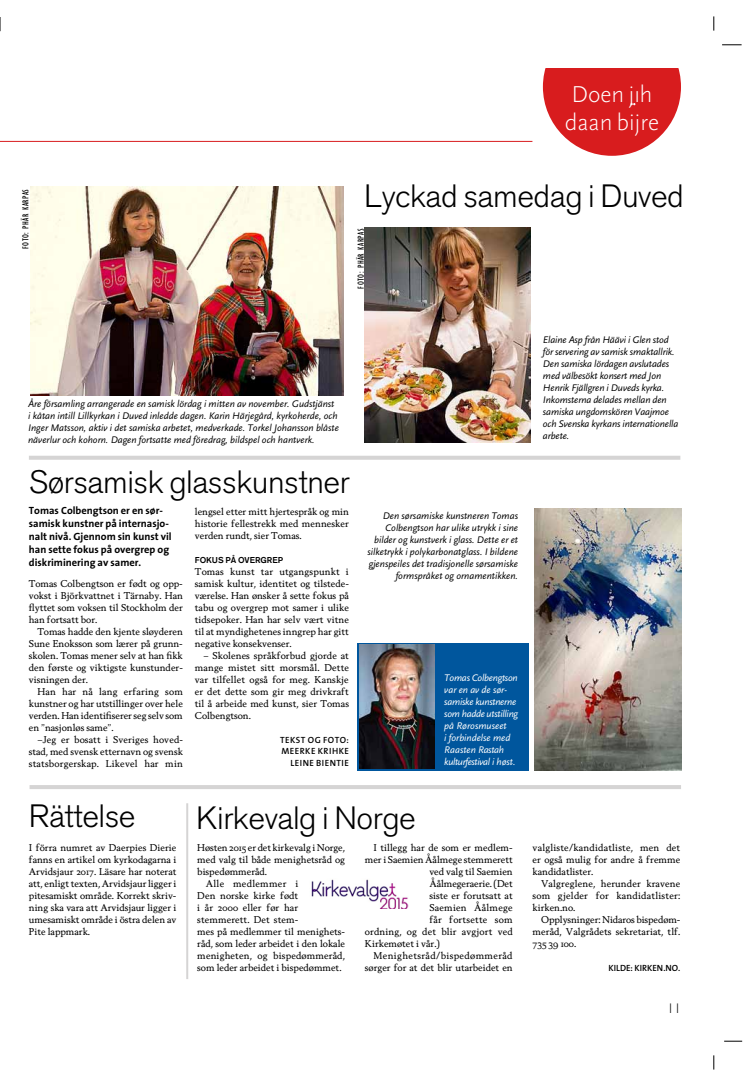
<style>
.page{position:relative;width:752px;height:1089px;background:#fff}
.page>*{position:absolute;margin:0;border:0;box-sizing:border-box;transform-origin:0 0}
.t1{font:300 32px "Akzidenz Grotesk BE";letter-spacing:-.015em;color:#000}
.t2{font:300 24px/28.8px "Scala Sans";color:#fff}
.t3{font:300 14px "Gill Sans Std";color:#000}
.t4{font:700 10.5px/13px "The Sans";color:#000}
.t5{font:italic 10px/12px "Scala Sans";color:#000}
.t6{font:italic 10px/12px "Scala Sans";letter-spacing:-.025em;color:#fff}
.t7{font:9.5px/12px "Berling Nova Text Regular Os F";color:#000;text-align:justify}
.t8{font:9.5px "Berling Nova Text Regular Os F";letter-spacing:.025em;color:#000}
.t9{font:9.5px "Berling Nova Text Regular Os F";letter-spacing:.04em;color:#000}
.t10{font:9.5px "Berling Nova Text Regular Os F";letter-spacing:.03em;color:#000}
.t11{font:600 9px/11.6px "The Sans";letter-spacing:.05em;color:#000;text-align:right}
.t12{font:condensed 9px "Gill Sans";letter-spacing:.05em;color:#000}
.t13{font:600 9px "The Sans";color:#000}
.t14{font:500 8.5px "Akzidenz Grotesk BE";color:#000}
</style>
<div class="page">
<svg style="left:713px;top:16px;width:1px;height:15px"></svg>
<svg style="left:713px;top:1055px;width:1px;height:14px"></svg>
<svg style="left:724px;top:1040px;width:17px;height:1px"></svg>
<svg style="left:722px;top:45px;width:19px;height:1px"></svg>
<svg style="left:0;top:17px;width:1px;height:14px"></svg>
<hr style="left:0;top:141px;width:532px;height:1px;background:#d81c1e">
<div style="left:542px;top:18px;width:138px;height:138px;background:#d81c1e;border-radius:50%"></div>
<div style="left:542px;top:16px;width:138px;height:52px;background:#fff"></div>
<img style="left:534px;top:508px;width:146px;height:263px">
<hr style="left:29px;top:456px;width:651px;height:4px;background:#d5d4d4">
<img style="left:30px;top:186px;width:313px;height:209px">
<img style="left:364px;top:227px;width:166px;height:215px">
<div style="left:357px;top:643px;width:171px;height:127px;background:#00569d"></div>
<img style="left:359px;top:644px;width:75px;height:124px">
<hr style="left:30px;top:785px;width:650px;height:4px;background:#d5d4d4">
<img style="left:311px;top:879px;width:97px;height:29px">
<hr style="left:186px;top:803px;width:2px;height:176px;background:#d5d4d4">
<h2 class="t2" style="left:564px;top:80px;width:96px">Doen jıh daan bijre</h2>
<p class="t12" style="left:21px;top:249px;width:61px;rotate:-90deg">foto: Phär Karpas</p>
<h1 class="t1" style="left:364px;top:178px;width:321px">Lyckad samedag i Duved</h1>
<p class="t12" style="left:356px;top:289px;width:61px;rotate:-90deg">foto: Phär Karpas</p>
<p class="t5" style="left:28px;top:398px;width:312px">Åre församling arrangerade en samisk lördag i mitten av november. Gudstjänst i kåtan intill Lillkyrkan i Duved inledde dagen. Karin Härjegård, kyrkoherde, och Inger Matsson, aktiv i det samiska arbetet, medverkade. Torkel Johansson blåste näverlur och kohorn. Dagen fortsatte med föredrag, bildspel och hantverk.</p>
<p class="t5" style="left:542px;top:334px;width:137px">Elaine Asp från Häävi i Glen stod för servering av samisk smaktallrik.<br>Den samiska lördagen avslutades med välbesökt konsert med Jon<br>Henrik Fjällgren i Duveds kyrka.<br>Inkomsterna delades mellan den samiska ungdomskören Vaajmoe och Svenska kyrkans internationella arbete.</p>
<h1 class="t1" style="left:29px;top:464px;width:322px">Sørsamisk glasskunstner</h1>
<p class="t4" style="left:29px;top:504px;width:144px">Tomas Colbengtson er en sør&shy;samisk kunstner på internasjo&shy;nalt nivå. Gjennom sin kunst vil han sette fokus på overgrep og diskriminering av samer.</p>
<p class="t7" style="left:29px;top:577px;width:155px">Tomas Colbengtson er født og opp&shy;vokst i Björkvattnet i Tärnaby. Han flyttet som voksen til Stockholm der han fortsatt bor.</p>
<p class="t7" style="left:29px;top:625px;width:155px;text-indent:9px">Tomas hadde den kjente sløyderen Sune Enoksson som lærer på grunn&shy;skolen. Tomas mener selv at han fikk den første og viktigste kunstunder&shy;visningen der.</p>
<p class="t7" style="left:29px;top:685px;width:155px;text-indent:9px">Han har nå lang erfaring som kunstner og har utstillinger over hele verden. Han identifiserer seg selv som en ”nasjonløs same”.</p>
<p class="t7" style="left:29px;top:733px;width:155px;text-indent:9px">–Jeg er bosatt i Sveriges hoved&shy;stad, med svensk etternavn og svensk statsborgerskap. Likevel har min</p>
<p class="t7" style="left:195px;top:505px;width:155px">lengsel etter mitt hjertespråk og min historie fellestrekk med mennesker verden rundt, sier Tomas.</p>
<p class="t14" style="left:195px;top:555px;width:90px">FOKUS PÅ OVERGREP</p>
<p class="t7" style="left:195px;top:565px;width:155px">Tomas kunst tar utgangspunkt i samisk kultur, identitet og tilstede&shy;værelse. Han ønsker å sette fokus på tabu og overgrep mot samer i ulike tidsepoker. Han har selv vært vitne til at myndighetenes inngrep har gitt negative konsekvenser.</p>
<p class="t7" style="left:195px;top:649px;width:156px;text-indent:9px">– Skolenes språkforbud gjorde at mange mistet sitt morsmål. Dette var tilfellet også for meg. Kanskje er det dette som gir meg drivkraft til å arbeide med kunst, sier Tomas Colbengtson.</p>
<p class="t11" style="left:280px;top:733px;width:70px">TEKST OG FOTO:<br>MEERKE KRIHKE<br>LEINE BIENTIE</p>
<p class="t5" style="left:367px;top:509px;width:152px;text-align:right">Den sørsamiske kunstneren Tomas Colbengtson har ulike utrykk i sine bilder og kunstverk i glass. Dette er et silketrykk i polykarbonatglass. I bildene gjenspeiles det tradisjonelle sørsamiske formspråket og ornamentikken.</p>
<p class="t6" style="left:444px;top:672px;width:75px">Tomas Colbengtson var en av de sør&shy;samiske kunstnerne som hadde utstilling på Rørosmuseet<br>i forbindelse med<br>Raasten Rastah kulturfestival i høst.</p>
<h1 class="t1" style="left:29px;top:798px;width:108px">Rättelse</h1>
<p class="t7" style="left:29px;top:841px;width:149px">I förra numret av Daerpies Dierie fanns en artikel om kyrkodagarna i Arvidsjaur 2017. Läsare har noterat att, enligt texten, Arvidsjaur ligger i pitesamiskt område. Korrekt skriv&shy;ning ska vara att Arvidsjaur ligger i umesamiskt område i östra delen av Pite lappmark.</p>
<h1 class="t1" style="left:196px;top:799px;width:221px">Kirkevalg i Norge</h1>
<p class="t7" style="left:197px;top:841px;width:149px">Høsten 2015 er det kirkevalg i Norge,</p>
<p class="t7" style="left:197px;top:853px;width:149px">med valg til både menighetsråd og</p>
<p class="t7" style="left:197px;top:865px;width:71px">bispedømmeråd.</p>
<p class="t10" style="left:206px;top:877px;width:94px">Alle medlemmer i</p>
<p class="t7" style="left:197px;top:889px;width:102px">Den norske kirke født</p>
<p class="t7" style="left:197px;top:901px;width:102px">i år 2000 eller før har</p>
<p class="t7" style="left:197px;top:913px;width:102px">stemmerett. Det stem-</p>
<p class="t7" style="left:197px;top:925px;width:149px">mes på medlemmer til menighets-</p>
<p class="t7" style="left:197px;top:937px;width:149px">råd, som leder arbeidet i den lokale</p>
<p class="t7" style="left:197px;top:949px;width:149px">menigheten, og bispedømmeråd,</p>
<p class="t7" style="left:197px;top:961px;width:146px">som leder arbeidet i bispedømmet.</p>
<p class="t7" style="left:373px;top:841px;width:141px">I tillegg har de som er medlem-</p>
<p class="t7" style="left:365px;top:853px;width:149px">mer i Saemien Åålmege stemmerett</p>
<p class="t7" style="left:429px;top:865px;width:85px">ved valg til Saemien</p>
<p class="t7" style="left:429px;top:877px;width:85px">Åålmegeraerie. (Det</p>
<p class="t7" style="left:429px;top:889px;width:85px">siste er forutsatt at</p>
<p class="t8" style="left:429px;top:901px;width:85px">Saemien Åålmege</p>
<p class="t8" style="left:429px;top:913px;width:85px">får fortsette som</p>
<p class="t7" style="left:365px;top:925px;width:149px">ordning, og det blir avgjort ved</p>
<p class="t7" style="left:365px;top:937px;width:77px">Kirkemøtet i vår.)</p>
<p class="t9" style="left:373px;top:949px;width:141px">Menighetsråd/bispedømmeråd</p>
<p class="t7" style="left:365px;top:961px;width:149px">sørger for at det blir utarbeidet en</p>
<p class="t7" style="left:532px;top:841px;width:149px">valgliste/kandidatliste, men det er også mulig for andre å fremme kandidatlister.</p>
<p class="t7" style="left:532px;top:877px;width:149px;text-indent:9px">Valgreglene, herunder kravene som gjelder for kandidatlister: kirken.no.</p>
<p class="t7" style="left:532px;top:913px;width:149px;text-indent:9px">Opplysninger: Nidaros bispedøm&shy;meråd, Valgrådets sekretariat, tlf.<br>735 39 100.</p>
<p class="t13" style="left:608px;top:960px;width:73px">KILDE: KIRKEN.NO.</p>
<h3 class="t3" style="left:666px;top:1000px;width:15px">11</h3>
</div>
